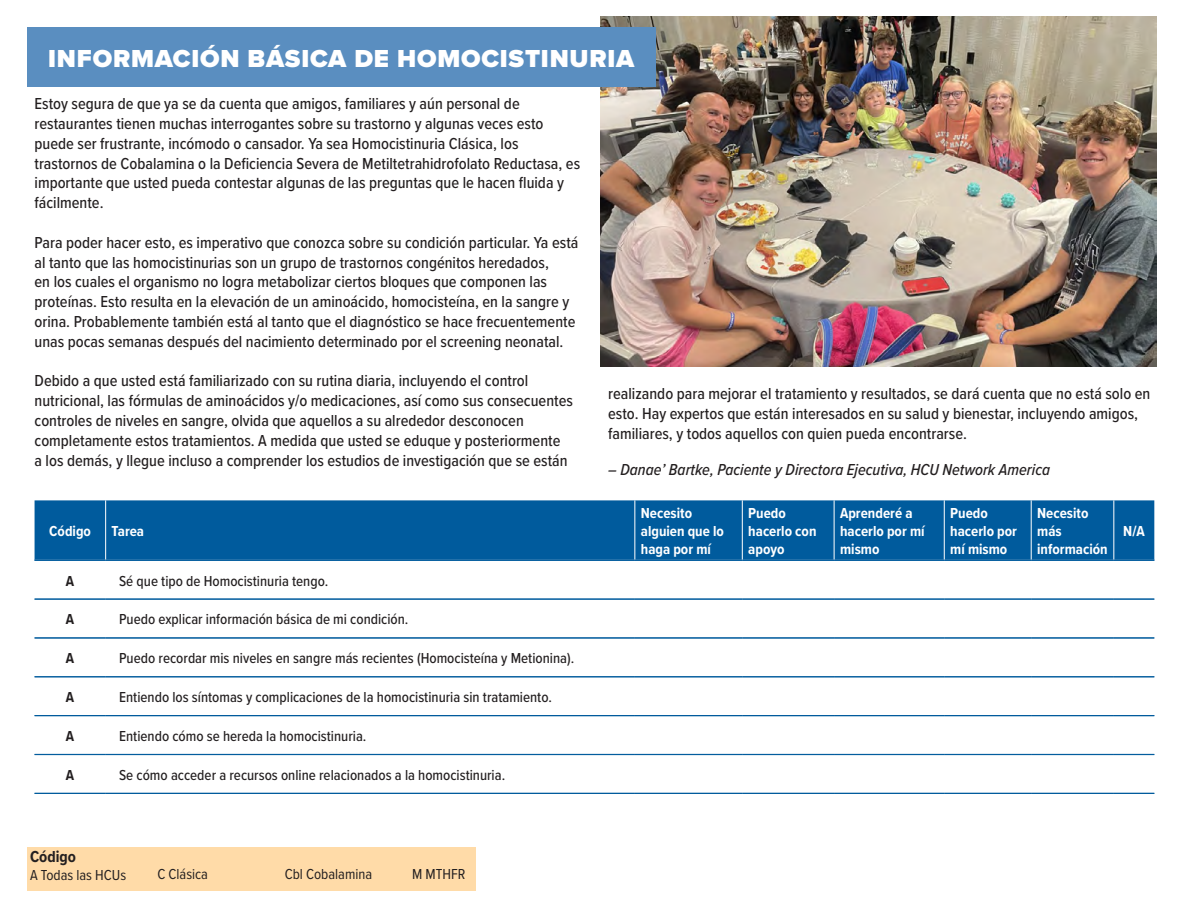
<style>
.page{position:relative;width:1188px;height:918px;background:#fff}
.page>*{position:absolute;margin:0;border:0;box-sizing:border-box;transform-origin:0 0}
.t1{font:900 25.5px "Proxima Nova";letter-spacing:.03em;color:#fff}
.t2{font:500 16.5px/19.8px "Proxima Nova Cond";color:#231f20}
.t3{font:italic 500 16.5px "Proxima Nova Cond";color:#231f20}
.t4{font:700 16.5px "Proxima Nova Cond";color:#231f20}
.t5{font:500 15px "Proxima Nova Cond";color:#231f20}
.t6{font:700 15px/18px "Proxima Nova Cond";color:#fff}
.t7{font:15px "Proxima Nova Cond";color:#231f20}
.t8{font:700 15px "Proxima Nova Cond";color:#231f20}
</style>
<div class="page">
<div style="left:27px;top:848px;width:449px;height:43px;background:#ffdba8"></div>
<img style="left:600px;top:16px;width:557px;height:350px">
<div style="left:27px;top:27px;width:629px;height:59px;background:#5a8ec0"></div>
<div style="left:35px;top:500px;width:1119px;height:60px;background:#005b9d"></div>
<hr style="left:105px;top:500px;width:1px;height:60px;background:#fff">
<hr style="left:635px;top:500px;width:1px;height:60px;background:#fff">
<hr style="left:742px;top:500px;width:1px;height:60px;background:#fff">
<hr style="left:834px;top:500px;width:1px;height:60px;background:#fff">
<hr style="left:944px;top:500px;width:1px;height:60px;background:#fff">
<hr style="left:1031px;top:500px;width:1px;height:60px;background:#fff">
<hr style="left:1114px;top:500px;width:1px;height:60px;background:#fff">
<hr style="left:35px;top:560px;width:71px;height:1px;background:#005b9d">
<hr style="left:106px;top:560px;width:529px;height:1px;background:#005b9d">
<hr style="left:635px;top:560px;width:107px;height:1px;background:#005b9d">
<hr style="left:742px;top:560px;width:92px;height:1px;background:#005b9d">
<hr style="left:834px;top:560px;width:110px;height:1px;background:#005b9d">
<hr style="left:944px;top:560px;width:87px;height:1px;background:#005b9d">
<hr style="left:1031px;top:560px;width:83px;height:1px;background:#005b9d">
<hr style="left:1114px;top:560px;width:40px;height:1px;background:#005b9d">
<hr style="left:35px;top:599px;width:71px;height:1px;background:#005b9d">
<hr style="left:106px;top:599px;width:529px;height:1px;background:#005b9d">
<hr style="left:635px;top:599px;width:107px;height:1px;background:#005b9d">
<hr style="left:742px;top:599px;width:92px;height:1px;background:#005b9d">
<hr style="left:834px;top:599px;width:110px;height:1px;background:#005b9d">
<hr style="left:944px;top:599px;width:87px;height:1px;background:#005b9d">
<hr style="left:1031px;top:599px;width:83px;height:1px;background:#005b9d">
<hr style="left:1114px;top:599px;width:40px;height:1px;background:#005b9d">
<hr style="left:35px;top:638px;width:71px;height:1px;background:#005b9d">
<hr style="left:106px;top:638px;width:529px;height:1px;background:#005b9d">
<hr style="left:635px;top:638px;width:107px;height:1px;background:#005b9d">
<hr style="left:742px;top:638px;width:92px;height:1px;background:#005b9d">
<hr style="left:834px;top:638px;width:110px;height:1px;background:#005b9d">
<hr style="left:944px;top:638px;width:87px;height:1px;background:#005b9d">
<hr style="left:1031px;top:638px;width:83px;height:1px;background:#005b9d">
<hr style="left:1114px;top:638px;width:40px;height:1px;background:#005b9d">
<hr style="left:35px;top:676px;width:71px;height:1px;background:#005b9d">
<hr style="left:35px;top:677px;width:71px;height:1px;background:#005b9d">
<hr style="left:106px;top:676px;width:529px;height:1px;background:#005b9d">
<hr style="left:106px;top:677px;width:529px;height:1px;background:#005b9d">
<hr style="left:635px;top:676px;width:107px;height:1px;background:#005b9d">
<hr style="left:635px;top:677px;width:107px;height:1px;background:#005b9d">
<hr style="left:742px;top:676px;width:92px;height:1px;background:#005b9d">
<hr style="left:742px;top:677px;width:92px;height:1px;background:#005b9d">
<hr style="left:834px;top:676px;width:110px;height:1px;background:#005b9d">
<hr style="left:834px;top:677px;width:110px;height:1px;background:#005b9d">
<hr style="left:944px;top:676px;width:87px;height:1px;background:#005b9d">
<hr style="left:944px;top:677px;width:87px;height:1px;background:#005b9d">
<hr style="left:1031px;top:676px;width:83px;height:1px;background:#005b9d">
<hr style="left:1031px;top:677px;width:83px;height:1px;background:#005b9d">
<hr style="left:1114px;top:676px;width:40px;height:1px;background:#005b9d">
<hr style="left:1114px;top:677px;width:40px;height:1px;background:#005b9d">
<hr style="left:35px;top:715px;width:71px;height:1px;background:#005b9d">
<hr style="left:35px;top:716px;width:71px;height:1px;background:#005b9d">
<hr style="left:106px;top:715px;width:529px;height:1px;background:#005b9d">
<hr style="left:106px;top:716px;width:529px;height:1px;background:#005b9d">
<hr style="left:635px;top:715px;width:107px;height:1px;background:#005b9d">
<hr style="left:635px;top:716px;width:107px;height:1px;background:#005b9d">
<hr style="left:742px;top:715px;width:92px;height:1px;background:#005b9d">
<hr style="left:742px;top:716px;width:92px;height:1px;background:#005b9d">
<hr style="left:834px;top:715px;width:110px;height:1px;background:#005b9d">
<hr style="left:834px;top:716px;width:110px;height:1px;background:#005b9d">
<hr style="left:944px;top:715px;width:87px;height:1px;background:#005b9d">
<hr style="left:944px;top:716px;width:87px;height:1px;background:#005b9d">
<hr style="left:1031px;top:715px;width:83px;height:1px;background:#005b9d">
<hr style="left:1031px;top:716px;width:83px;height:1px;background:#005b9d">
<hr style="left:1114px;top:715px;width:40px;height:1px;background:#005b9d">
<hr style="left:1114px;top:716px;width:40px;height:1px;background:#005b9d">
<hr style="left:35px;top:754px;width:71px;height:1px;background:#005b9d">
<hr style="left:106px;top:754px;width:529px;height:1px;background:#005b9d">
<hr style="left:635px;top:754px;width:107px;height:1px;background:#005b9d">
<hr style="left:742px;top:754px;width:92px;height:1px;background:#005b9d">
<hr style="left:834px;top:754px;width:110px;height:1px;background:#005b9d">
<hr style="left:944px;top:754px;width:87px;height:1px;background:#005b9d">
<hr style="left:1031px;top:754px;width:83px;height:1px;background:#005b9d">
<hr style="left:1114px;top:754px;width:40px;height:1px;background:#005b9d">
<hr style="left:35px;top:793px;width:71px;height:1px;background:#005b9d">
<hr style="left:106px;top:793px;width:529px;height:1px;background:#005b9d">
<hr style="left:635px;top:793px;width:107px;height:1px;background:#005b9d">
<hr style="left:742px;top:793px;width:92px;height:1px;background:#005b9d">
<hr style="left:834px;top:793px;width:110px;height:1px;background:#005b9d">
<hr style="left:944px;top:793px;width:87px;height:1px;background:#005b9d">
<hr style="left:1031px;top:793px;width:83px;height:1px;background:#005b9d">
<hr style="left:1114px;top:793px;width:40px;height:1px;background:#005b9d">
<hr style="left:73px;top:0;width:535px;height:1px;background:#5a8ec0">
<h1 class="t1" style="left:48px;top:39px;width:587px">INFORMACIÓN BÁSICA DE HOMOCISTINURIA</h1>
<p class="t2" style="left:35px;top:93px;width:547px">Estoy segura de que ya se da cuenta que amigos, familiares y aún personal de restaurantes tienen muchas interrogantes sobre su trastorno y algunas veces esto puede ser frustrante, incómodo o cansador. Ya sea Homocistinuria Clásica, los trastornos de Cobalamina o la Deficiencia Severa de Metiltetrahidrofolato Reductasa, es importante que usted pueda contestar algunas de las preguntas que le hacen fluida y fácilmente.</p>
<p class="t2" style="left:35px;top:232px;width:545px">Para poder hacer esto, es imperativo que conozca sobre su condición particular. Ya está al tanto que las homocistinurias son un grupo de trastornos congénitos heredados,<br>en los cuales el organismo no logra metabolizar ciertos bloques que componen las proteínas. Esto resulta en la elevación de un aminoácido, homocisteína, en la sangre y orina. Probablemente también está al tanto que el diagnóstico se hace frecuentemente unas pocas semanas después del nacimiento determinado por el screening neonatal.</p>
<p class="t2" style="left:35px;top:371px;width:540px">Debido a que usted está familiarizado con su rutina diaria, incluyendo el control nutricional, las fórmulas de aminoácidos y/o medicaciones, así como sus consecuentes controles de niveles en sangre, olvida que aquellos a su alrededor desconocen completamente estos tratamientos. A medida que usted se eduque y posteriormente<br>a los demás, y llegue incluso a comprender los estudios de investigación que se están</p>
<p class="t6" style="left:49px;top:522px;width:43px">Código</p>
<p class="t6" style="left:112px;top:522px;width:34px">Tarea</p>
<p class="t8" style="left:66px;top:570px;width:10px">A</p>
<p class="t5" style="left:119px;top:570px;width:211px">Sé que tipo de Homocistinuria tengo.</p>
<p class="t8" style="left:66px;top:608px;width:10px">A</p>
<p class="t5" style="left:119px;top:608px;width:291px">Puedo explicar información básica de mi condición.</p>
<p class="t8" style="left:66px;top:647px;width:10px">A</p>
<p class="t5" style="left:119px;top:647px;width:457px">Puedo recordar mis niveles en sangre más recientes (Homocisteína y Metionina).</p>
<p class="t8" style="left:66px;top:686px;width:10px">A</p>
<p class="t5" style="left:119px;top:686px;width:434px">Entiendo los síntomas y complicaciones de la homocistinuria sin tratamiento.</p>
<p class="t8" style="left:66px;top:725px;width:10px">A</p>
<p class="t5" style="left:119px;top:725px;width:249px">Entiendo cómo se hereda la homocistinuria.</p>
<p class="t8" style="left:66px;top:764px;width:10px">A</p>
<p class="t5" style="left:119px;top:764px;width:388px">Se cómo acceder a recursos online relacionados a la homocistinuria.</p>
<p class="t4" style="left:30px;top:845px;width:47px">Código</p>
<p class="t7" style="left:30px;top:864px;width:98px">A Todas las HCUs</p>
<p class="t7" style="left:157px;top:863px;width:52px">C Clásica</p>
<p class="t7" style="left:285px;top:863px;width:89px">Cbl Cobalamina</p>
<p class="t7" style="left:412px;top:863px;width:55px">M MTHFR</p>
<p class="t2" style="left:608px;top:383px;width:544px">realizando para mejorar el tratamiento y resultados, se dará cuenta que no está solo en esto. Hay expertos que están interesados en su salud y bienestar, incluyendo amigos, familiares, y todos aquellos con quien pueda encontrarse.</p>
<p class="t3" style="left:608px;top:457px;width:443px">– Danae’ Bartke, Paciente y Directora Ejecutiva, HCU Network America</p>
<p class="t6" style="left:641px;top:504px;width:85px">Necesito alguien que lo haga por mí</p>
<p class="t6" style="left:748px;top:504px;width:70px">Puedo hacerlo con apoyo</p>
<p class="t6" style="left:840px;top:504px;width:86px">Aprenderé a hacerlo por mí mismo</p>
<p class="t6" style="left:950px;top:504px;width:68px">Puedo hacerlo por mí mismo</p>
<p class="t6" style="left:1037px;top:504px;width:72px">Necesito más información</p>
<p class="t6" style="left:1123px;top:522px;width:23px">N/A</p>
</div>
